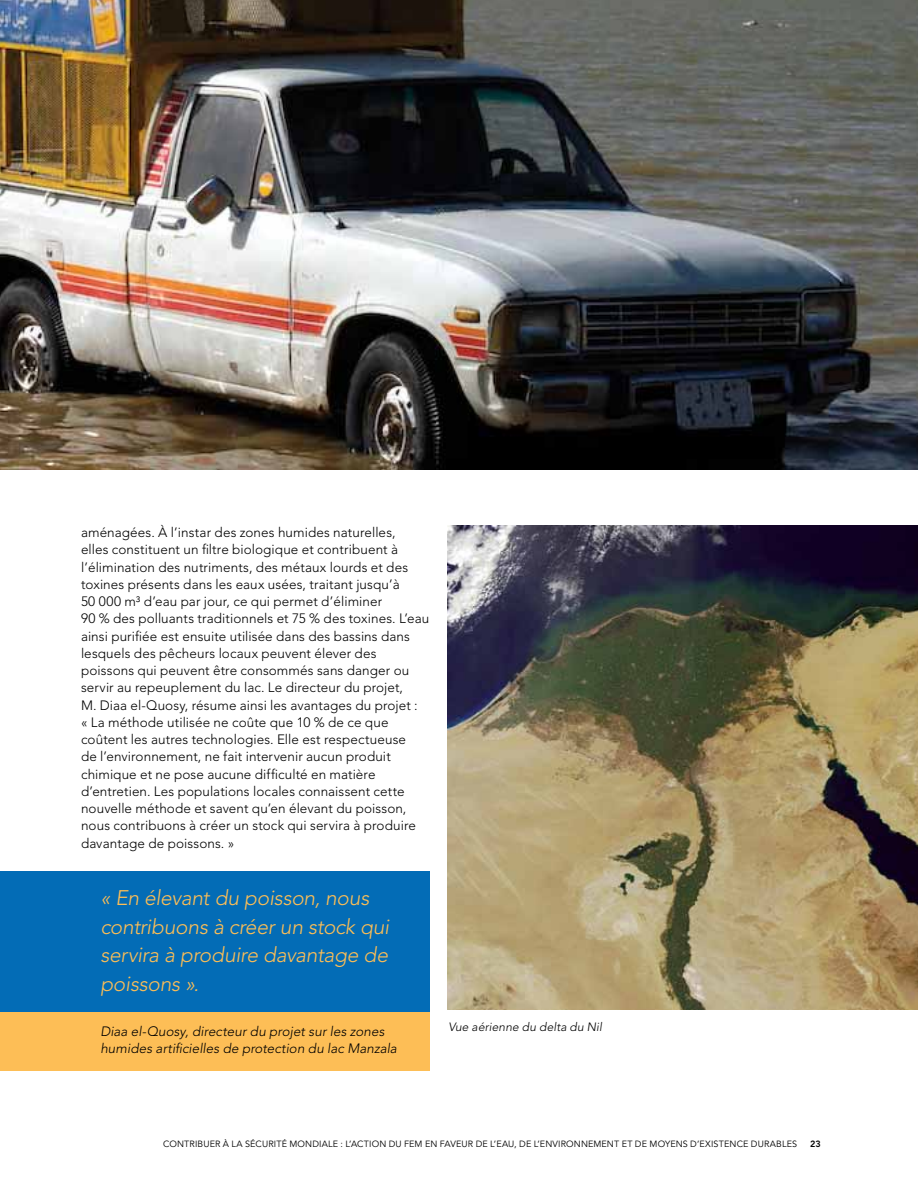
<style>
.page{position:relative;width:918px;height:1188px;background:#fff}
.page>*{position:absolute;margin:0;border:0;box-sizing:border-box;transform-origin:0 0}
.t1{font:italic 300 21px/28.5px "Avenir";letter-spacing:-.01em;color:#fdbe56}
.t2{font:300 13.5px/17.2px "Avenir";letter-spacing:.005em;color:#000}
.t3{font:italic 300 13.5px/17.2px "Avenir";letter-spacing:.005em;color:#000}
.t4{font:italic 300 12px "Avenir";letter-spacing:.01em;color:#000}
.t5{font:9px "Avenir";letter-spacing:.02em;color:#000}
.t6{font:800 9px "Avenir";color:#000}
</style>
<div class="page">
<div style="left:0;top:871px;width:430px;height:142px;background:#036cb6"></div>
<div style="left:0;top:1013px;width:430px;height:58px;background:#fdbe56"></div>
<img style="left:448px;top:525px;width:470px;height:485px">
<img style="left:0;top:0;width:918px;height:470px">
<p class="t2" style="left:81px;top:524px;width:350px">aménagées. À l’instar des zones humides naturelles,<br>elles constituent un filtre biologique et contribuent à l’élimination des nutriments, des métaux lourds et des toxines présents dans les eaux usées, traitant jusqu’à<br>50 000 m³ d’eau par jour, ce qui permet d’éliminer<br>90 % des polluants traditionnels et 75 % des toxines. L’eau ainsi purifiée est ensuite utilisée dans des bassins dans lesquels des pêcheurs locaux peuvent élever des poissons qui peuvent être consommés sans danger ou servir au repeuplement du lac. Le directeur du projet,<br>M. Diaa el-Quosy, résume ainsi les avantages du projet :<br>« La méthode utilisée ne coûte que 10 % de ce que coûtent les autres technologies. Elle est respectueuse<br>de l’environnement, ne fait intervenir aucun produit chimique et ne pose aucune difficulté en matière d’entretien. Les populations locales connaissent cette nouvelle méthode et savent qu’en élevant du poisson, nous contribuons à créer un stock qui servira à produire davantage de poissons. »</p>
<h1 class="t1" style="left:100px;top:884px;width:291px">« En élevant du poisson, nous contribuons à créer un stock qui servira à produire davantage de poissons ».</h1>
<p class="t3" style="left:100px;top:1023px;width:298px">Diaa el-Quosy, directeur du projet sur les zones humides artificielles de protection du lac Manzala</p>
<p class="t4" style="left:448px;top:1020px;width:155px">Vue aérienne du delta du Nil</p>
<p class="t5" style="left:163px;top:1139px;width:636px">CONTRIBUER À LA SÉCURITÉ MONDIALE : L’ACTION DU FEM EN FAVEUR DE L’EAU, DE L’ENVIRONNEMENT ET DE MOYENS D’EXISTENCE DURABLES</p>
<p class="t6" style="left:810px;top:1139px;width:12px">23</p>
</div>
